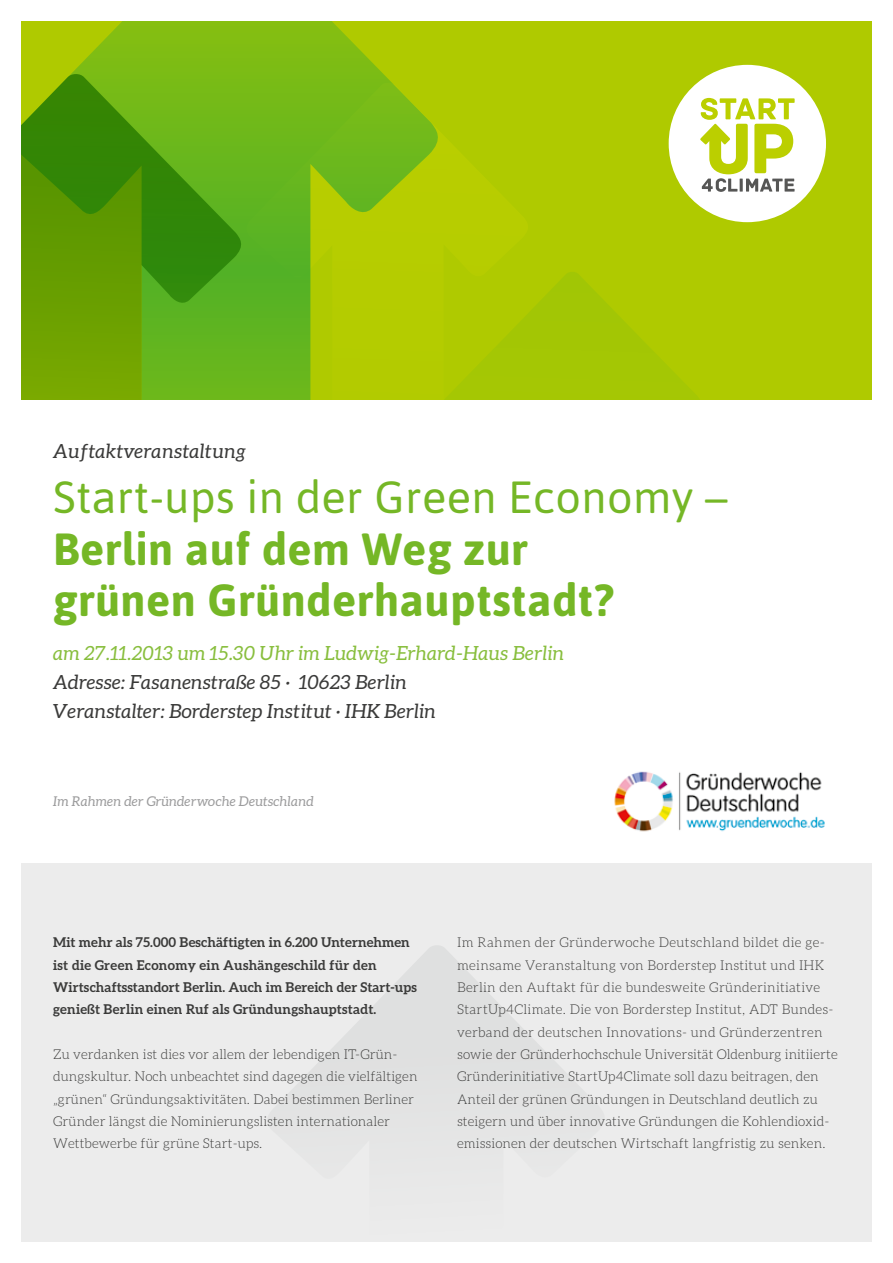
<style>
.page{position:relative;width:893px;height:1263px;background:#fff}
.page>*{position:absolute;margin:0;border:0;box-sizing:border-box;transform-origin:0 0}
.t1{font:700 45px/51px "Asap";letter-spacing:.01em;color:#75b726}
.t2{font:45px "Asap";letter-spacing:.01em;color:#75b726}
.t3{font:italic 19.5px/28.7px "Aleo";letter-spacing:.01em;color:#3a3a39}
.t4{font:italic 19.5px "Aleo";letter-spacing:.01em;color:#88be3d}
.t5{font:300 13.5px/22.4px "Aleo";letter-spacing:.005em;color:#3a3a39}
.t6{font:700 13.5px/22.4px "Aleo";letter-spacing:.015em;color:#3a3a39}
.t7{font:italic 13.5px "Aleo";letter-spacing:.01em;color:#9c9c9d}
</style>
<div class="page">
<div style="left:21px;top:21px;width:851px;height:379px;background:#afca00"></div>
<svg style="left:530px;top:272px;width:153px;height:111px"></svg>
<svg style="left:469px;top:312px;width:61px;height:65px;fill:#a4c704"></svg>
<svg style="left:72px;top:21px;width:366px;height:379px"></svg>
<svg style="left:21px;top:73px;width:222px;height:327px;background:#5aa10b"></svg>
<div style="left:21px;top:863px;width:851px;height:379px;background:#ececec"></div>
<svg style="left:286px;top:946px;width:288px;height:151px;fill:#e2e2e2"></svg>
<div style="left:669px;top:65px;width:157px;height:157px;background:#fff;border-radius:50%"></div>
<svg style="left:700px;top:98px;width:95px;height:94px"></svg>
<img style="left:614px;top:771px;width:211px;height:61px">
<h2 class="t3" style="left:53px;top:436px;width:194px">Auftaktveranstaltung</h2>
<h1 class="t2" style="left:53px;top:471px;width:676px">Start-ups in der Green Economy –</h1>
<h1 class="t1" style="left:53px;top:523px;width:562px">Berlin auf dem Weg zur grünen Gründerhauptstadt?</h1>
<h2 class="t4" style="left:53px;top:642px;width:512px">am 27.11.2013 um 15.30 Uhr im Ludwig-Erhard-Haus Berlin</h2>
<h2 class="t3" style="left:53px;top:667px;width:384px">Adresse: Fasanenstraße 85 · 10623 Berlin<br>Veranstalter: Borderstep Institut · IHK Berlin</h2>
<p class="t7" style="left:53px;top:793px;width:262px">Im Rahmen der Gründerwoche Deutschland</p>
<p class="t6" style="left:53px;top:931px;width:365px">Mit mehr als 75.000 Beschäftigten in 6.200 Unternehmen ist die Green Economy ein Aushängeschild für den Wirtschaftsstandort Berlin. Auch im Bereich der Start-ups genießt Berlin einen Ruf als Gründungshauptstadt.</p>
<p class="t5" style="left:53px;top:1043px;width:366px">Zu verdanken ist dies vor allem der lebendigen IT-Grün&shy;dungskultur. Noch unbeachtet sind dagegen die vielfältigen „grünen“ Gründungsaktivitäten. Dabei bestimmen Berliner Gründer längst die Nominierungslisten internationaler Wettbewerbe für grüne Start-ups.</p>
<p class="t5" style="left:457px;top:931px;width:382px">Im Rahmen der Gründerwoche Deutschland bildet die ge&shy;meinsame Veranstaltung von Borderstep Institut und IHK Berlin den Auftakt für die bundesweite Gründerinitiative StartUp4Climate. Die von Borderstep Institut, ADT Bundes&shy;verband der deutschen Innovations- und Gründerzentren sowie der Gründerhochschule Universität Oldenburg initiierte Gründerinitiative StartUp4Climate soll dazu beitragen, den Anteil der grünen Gründungen in Deutschland deutlich zu steigern und über innovative Gründungen die Kohlendioxid&shy;emissionen der deutschen Wirtschaft langfristig zu senken.</p>
</div>
